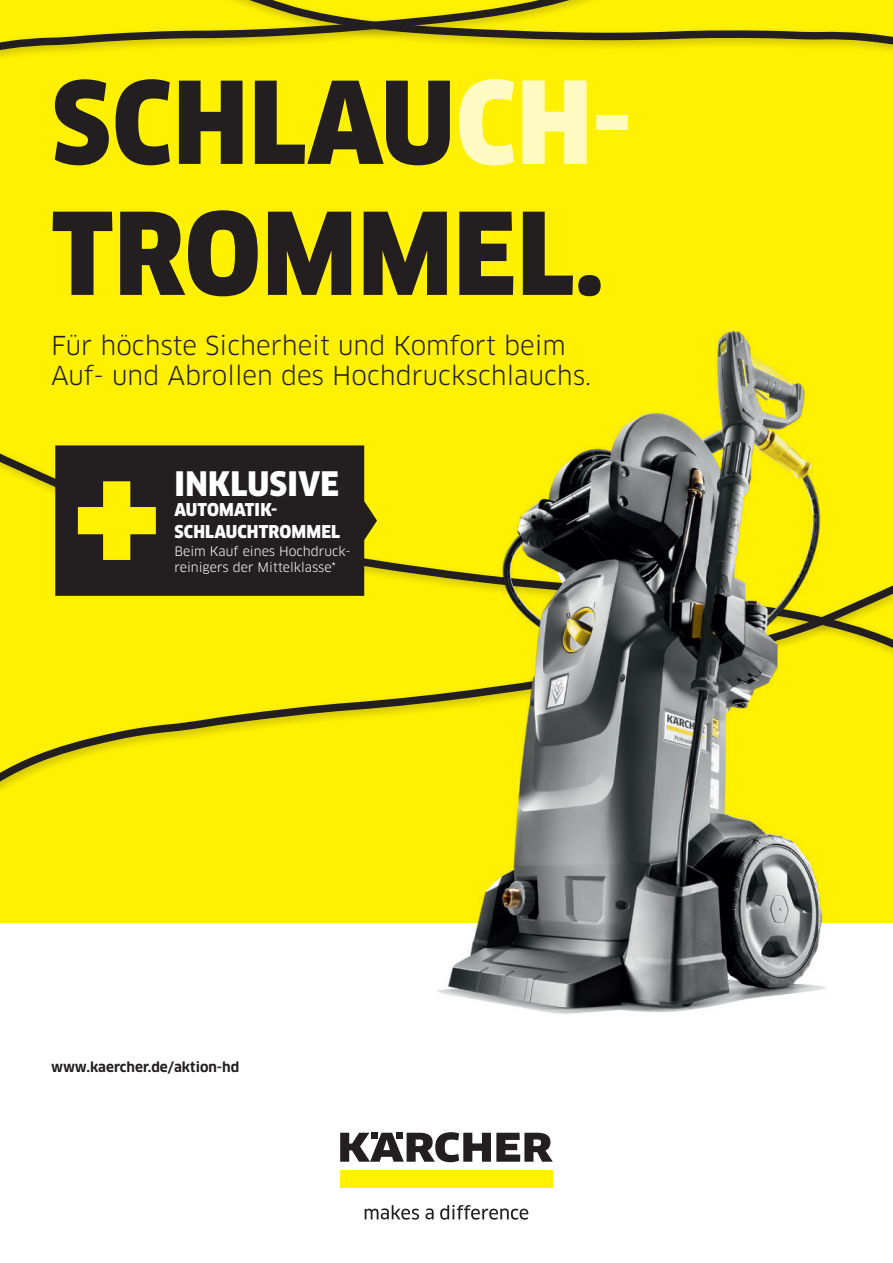
<style>
.page{position:relative;width:893px;height:1263px;background:#fff}
.page>*{position:absolute;margin:0;border:0;box-sizing:border-box;transform-origin:0 0}
.t1{font:900 111px "Clan Pro Narr";letter-spacing:.01em;color:#231f20}
.t2{font:900 33px "Clan Pro Narr";letter-spacing:.01em;color:#fff}
.Headline_NarrowBlack{font:25.5px/30.2px "Clan Pro";color:#231f20}
.t3{font:900 17.25px/21.3px "Clan Pro Narr";letter-spacing:.01em;color:#fff}
.URL_Bold_9pt{font:700 13.5px "Clan Pro";color:#231f20}
.t4{font:12.75px/15.3px "Clan Pro";color:#fff}
.s1{color:#fffac1}
</style>
<div class="page">
<svg style="left:440px;top:1205px;width:88px;height:15px"></svg>
<svg style="left:425px;top:1208px;width:9px;height:11px"></svg>
<svg style="left:365px;top:1205px;width:54px;height:15px"></svg>
<div style="left:340px;top:1171px;width:213px;height:17px;background:#fff101"></div>
<svg style="left:340px;top:1132px;width:213px;height:30px"></svg>
<div style="left:0;top:0;width:893px;height:923px;background:#fff101"></div>
<svg style="left:0;top:0;width:893px;height:57px"></svg>
<svg style="left:0;top:452px;width:423px;height:122px"></svg>
<svg style="left:0;top:574px;width:893px;height:216px"></svg>
<img style="left:423px;top:330px;width:419px;height:684px">
<img style="left:449px;top:331px;width:372px;height:676px">
<svg style="left:459px;top:79px;width:168px;height:86px"></svg>
<div style="left:55px;top:445px;width:322px;height:151px;background:#231f20"></div>
<svg style="left:78px;top:481px;width:78px;height:79px"></svg>
<p class="t1" style="left:52px;top:59px;width:581px">SCHLAU<span class="s1">CH-</span></p>
<p class="t1" style="left:52px;top:190px;width:554px">TROMMEL.</p>
<p class="Headline_NarrowBlack" style="left:51px;top:330px;width:542px">Für höchste Sicherheit und Komfort beim<br>Auf- und Abrollen des Hochdruckschlauchs.</p>
<p class="t2" style="left:175px;top:464px;width:166px">INKLUSIVE</p>
<p class="t3" style="left:174px;top:500px;width:167px">AUTOMATIK-<br>SCHLAUCHTROMMEL</p>
<p class="t4" style="left:174px;top:544px;width:176px">Beim Kauf eines Hochdruck‑ reinigers der Mittelklasse*</p>
<p class="URL_Bold_9pt" style="left:51px;top:1059px;width:190px">www.kaercher.de/aktion-hd</p>
</div>
